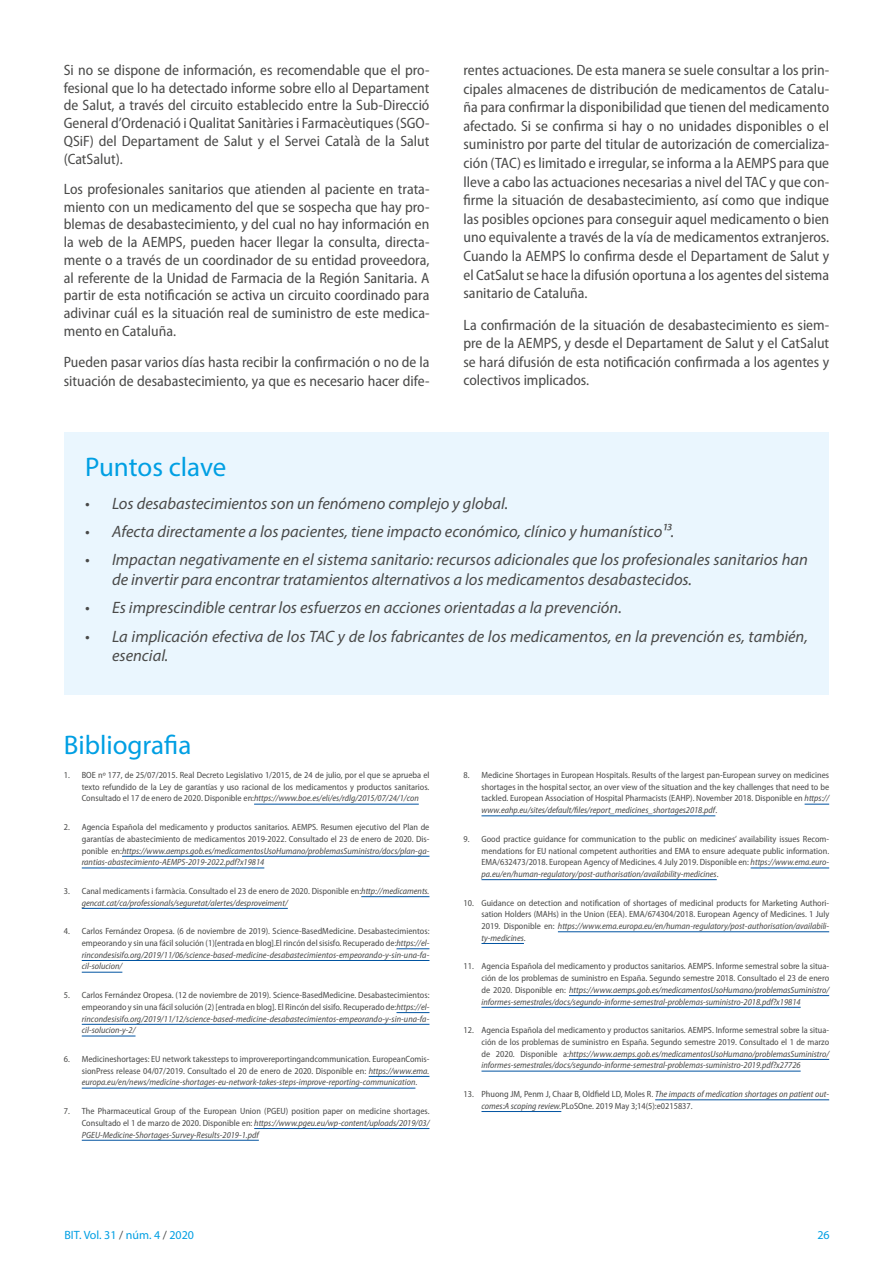
<style>
.page{position:relative;width:893px;height:1263px;background:#fff}
.page>*{position:absolute;margin:0;border:0;box-sizing:border-box;transform-origin:0 0}
.t1{font:27px "Myriad Pro";color:#009fe3}
.t2{font:italic 16.5px/19.8px "Myriad Pro";color:#4a4a49}
.t3{font:semi-condensed 15px/18.6px "Myriad Pro";color:#4a4a49;text-align:justify}
.t4{font:12px "Myriad Pro";color:#009fe3}
.bibliografia{font:semi-condensed 9px/11.7px "Myriad Pro";color:#4a4a49;text-align:justify}
.bibliografia-2{font:italic semi-condensed 9px/11.7px "Myriad Pro";color:#4a4a49}
.s1{font-style:italic}
.s2{font-style:normal}
.s3{color:#4a4a49}
</style>
<div class="page">
<div style="left:64px;top:432px;width:765px;height:263px;background:#eaf6fe"></div>
<hr style="left:254px;top:804px;width:165px;height:1px;background:#0053a1">
<hr style="left:122px;top:856px;width:307px;height:1px;background:#0053a1">
<hr style="left:82px;top:868px;width:182px;height:1px;background:#0053a1">
<hr style="left:361px;top:896px;width:68px;height:1px;background:#0053a1">
<hr style="left:82px;top:908px;width:206px;height:1px;background:#0053a1">
<hr style="left:396px;top:948px;width:33px;height:1px;background:#0053a1">
<hr style="left:82px;top:960px;width:347px;height:1px;background:#0053a1">
<hr style="left:82px;top:972px;width:40px;height:1px;background:#0053a1">
<hr style="left:396px;top:1012px;width:33px;height:1px;background:#0053a1">
<hr style="left:82px;top:1024px;width:347px;height:1px;background:#0053a1">
<hr style="left:82px;top:1036px;width:54px;height:1px;background:#0053a1">
<hr style="left:369px;top:1076px;width:60px;height:1px;background:#0053a1">
<hr style="left:82px;top:1088px;width:333px;height:1px;background:#0053a1">
<hr style="left:254px;top:1128px;width:175px;height:1px;background:#0053a1">
<hr style="left:82px;top:1140px;width:177px;height:1px;background:#0053a1">
<svg style="left:805px;top:804px;width:24px;height:1px"></svg>
<hr style="left:481px;top:815px;width:234px;height:1px;background:#0053a1">
<hr style="left:751px;top:868px;width:78px;height:1px;background:#0053a1">
<hr style="left:481px;top:879px;width:236px;height:1px;background:#0053a1">
<hr style="left:558px;top:931px;width:271px;height:1px;background:#0053a1">
<hr style="left:481px;top:943px;width:43px;height:1px;background:#0053a1">
<hr style="left:569px;top:995px;width:260px;height:1px;background:#0053a1">
<hr style="left:481px;top:1007px;width:320px;height:1px;background:#0053a1">
<hr style="left:569px;top:1059px;width:260px;height:1px;background:#0053a1">
<hr style="left:481px;top:1071px;width:320px;height:1px;background:#0053a1">
<hr style="left:655px;top:1099px;width:174px;height:1px;background:#0053a1">
<hr style="left:481px;top:1111px;width:80px;height:1px;background:#0053a1">
<p class="t3" style="left:64px;top:61px;width:367px;line-height:17.7px">Si no se dispone de información, es recomendable que el pro&shy;fesional que lo ha detectado informe sobre ello al Departament de Salut, a través del circuito establecido entre la Sub-Direcció General d’Ordenació i Qualitat Sanitàries i Farmacèutiques (SGO-QSiF) del Departament de Salut y el Servei Català de la Salut (CatSalut).</p>
<p class="t3" style="left:64px;top:180px;width:367px;line-height:17.7px">Los profesionales sanitarios que atienden al paciente en trata&shy;miento con un medicamento del que se sospecha que hay pro&shy;blemas de desabastecimiento, y del cual no hay información en la web de la AEMPS, pueden hacer llegar la consulta, directa&shy;mente o a través de un coordinador de su entidad proveedora, al referente de la Unidad de Farmacia de la Región Sanitaria. A partir de esta notificación se activa un circuito coordinado para adivinar cuál es la situación real de suministro de este medica&shy;mento en Cataluña.</p>
<p class="t3" style="left:64px;top:353px;width:367px">Pueden pasar varios días hasta recibir la confirmación o no de la situación de desabastecimiento, ya que es necesario hacer dife-</p>
<p class="t3" style="left:463px;top:61px;width:367px">rentes actuaciones. De esta manera se suele consultar a los prin&shy;cipales almacenes de distribución de medicamentos de Catalu&shy;ña para confirmar la disponibilidad que tienen del medicamento afectado. Si se confirma si hay o no unidades disponibles o el suministro por parte del titular de autorización de comercializa&shy;ción (TAC) es limitado e irregular, se informa a la AEMPS para que lleve a cabo las actuaciones necesarias a nivel del TAC y que con&shy;firme la situación de desabastecimiento, así como que indique las posibles opciones para conseguir aquel medicamento o bien uno equivalente a través de la vía de medicamentos extranjeros.<br>Cuando la AEMPS lo confirma desde el Departament de Salut y el CatSalut se hace la difusión oportuna a los agentes del sistema sanitario de Cataluña.</p>
<p class="t3" style="left:463px;top:316px;width:367px">La confirmación de la situación de desabastecimiento es siem&shy;pre de la AEMPS, y desde el Departament de Salut y el CatSalut se hará difusión de esta notificación confirmada a los agentes y colectivos implicados.</p>
<h2 class="t1" style="left:85px;top:450px;width:143px">Puntos clave</h2>
<p class="t2" style="left:85px;top:493px;width:425px">• Los desabastecimientos son un fenómeno complejo y global.</p>
<p class="t2" style="left:85px;top:521px;width:591px">• Afecta directamente a los pacientes, tiene impacto económico, clínico y humanístico13.</p>
<p class="t2" style="left:112px;top:549px;width:697px;text-indent:-27px">• Impactan negativamente en el sistema sanitario: recursos adicionales que los profesionales sanitarios han de invertir para encontrar tratamientos alternativos a los medicamentos desabastecidos.</p>
<p class="t2" style="left:85px;top:598px;width:538px">• Es imprescindible centrar los esfuerzos en acciones orientadas a la prevención.</p>
<p class="t2" style="left:112px;top:626px;width:697px;text-indent:-27px">• La implicación efectiva de los TAC y de los fabricantes de los medicamentos, en la prevención es, también, esencial.</p>
<h2 class="t1" style="left:64px;top:728px;width:129px">Bibliografia</h2>
<p class="bibliografia" style="left:82px;top:769px;width:349px;text-indent:-18px">1. BOE nº 177, de 25/07/2015. Real Decreto Legislativo 1/2015, de 24 de julio, por el que se aprueba el texto refundido de la Ley de garantías y uso racional de los medicamentos y productos sanitarios.<br>Consultado el 17 de enero de 2020. Disponible en:<span class="s1">https://www.boe.es/eli/es/rdlg/2015/07/24/1/con</span></p>
<p class="bibliografia" style="left:82px;top:821px;width:349px;text-indent:-18px">2. Agencia Española del medicamento y productos sanitarios. AEMPS. Resumen ejecutivo del Plan de garantías de abastecimiento de medicamentos 2019-2022. Consultado el 23 de enero de 2020. Dis&shy;ponible en:<span class="s1">https://www.aemps.gob.es/medicamentosUsoHumano/problemasSuministro/docs/plan-ga&shy;rantias-abastecimiento-AEMPS-2019-2022.pdf?x19814</span></p>
<p class="bibliografia-2" style="left:82px;top:885px;width:349px;text-indent:-18px"><span class="s2">3. Canal medicaments i farmàcia. Consultado el 23 de enero de 2020. Disponible en:</span>http://medicaments. gencat.cat/ca/professionals/seguretat/alertes/desproveiment/</p>
<p class="bibliografia" style="left:82px;top:926px;width:349px;text-indent:-18px">4. Carlos Fernández Oropesa. (6 de noviembre de 2019). Science-BasedMedicine. Desabastecimientos: empeorando y sin una fácil solución (1)[entrada en blog].El rincón del sisisfo. Recuperado de:<span class="s1">https://el&shy;rincondesisifo.org/2019/11/06/science-based-medicine-desabastecimientos-empeorando-y-sin-una-fa&shy;cil-solucion/</span></p>
<p class="bibliografia" style="left:82px;top:989px;width:349px;text-indent:-18px">5. Carlos Fernández Oropesa. (12 de noviembre de 2019). Science-BasedMedicine. Desabastecimientos: empeorando y sin una fácil solución (2) [entrada en blog]. El Rincón del sisifo. Recuperado de:<span class="s1">https://el&shy;rincondesisifo.org/2019/11/12/science-based-medicine-desabastecimientos-empeorando-y-sin-una-fa&shy;cil-solucion-y-2/</span></p>
<p class="bibliografia" style="left:82px;top:1053px;width:349px;text-indent:-18px">6. Medicineshortages: EU network takessteps to improvereportingandcommunication. EuropeanComis&shy;sionPress release 04/07/2019. Consultado el 20 de enero de 2020. Disponible en: <span class="s1">https://www.ema. europa.eu/en/news/medicine-shortages-eu-network-takes-steps-improve-reporting-communication</span>.</p>
<p class="bibliografia" style="left:82px;top:1105px;width:349px;text-indent:-18px">7. The Pharmaceutical Group of the European Union (PGEU) position paper on medicine shortages.<br>Consultado el 1 de marzo de 2020. Disponible en: <span class="s1">https://www.pgeu.eu/wp-content/uploads/2019/03/ PGEU-Medicine-Shortages-Survey-Results-2019-1.pdf</span></p>
<p class="bibliografia" style="left:481px;top:769px;width:349px;text-indent:-18px">8. Medicine Shortages in European Hospitals. Results of the largest pan-European survey on medicines shortages in the hospital sector, an over view of the situation and the key challenges that need to be tackled. European Association of Hospital Pharmacists (EAHP). November 2018. Disponible en <span class="s1">https:// www.eahp.eu/sites/default/files/report_medicines_shortages2018.pdf</span>.</p>
<p class="bibliografia" style="left:481px;top:833px;width:349px;text-indent:-18px">9. Good practice guidance for communication to the public on medicines’ availability issues Recom&shy;mendations for EU national competent authorities and EMA to ensure adequate public information.<br>EMA/632473/2018. European Agency of Medicines. 4 July 2019. Disponible en: <span class="s1">https://www.ema.euro&shy;pa.eu/en/human-regulatory/post-authorisation/availability-medicines</span>.</p>
<p class="bibliografia" style="left:481px;top:897px;width:349px;text-indent:-18px">10. Guidance on detection and notification of shortages of medicinal products for Marketing Authori&shy;sation Holders (MAHs) in the Union (EEA). EMA/674304/2018. European Agency of Medicines. 1 July 2019. Disponible en: <span class="s1">https://www.ema.europa.eu/en/human-regulatory/post-authorisation/availabili&shy;ty-medicines</span>.</p>
<p class="bibliografia" style="left:481px;top:961px;width:349px;text-indent:-18px">11. Agencia Española del medicamento y productos sanitarios. AEMPS. Informe semestral sobre la situa&shy;ción de los problemas de suministro en España. Segundo semestre 2018. Consultado el 23 de enero de 2020. Disponible en: <span class="s1">https://www.aemps.gob.es/medicamentosUsoHumano/problemasSuministro/ informes-semestrales/docs/segundo-informe-semestral-problemas-suministro-2018.pdf?x19814</span></p>
<p class="bibliografia" style="left:481px;top:1025px;width:349px;text-indent:-18px">12. Agencia Española del medicamento y productos sanitarios. AEMPS. Informe semestral sobre la situa&shy;ción de los problemas de suministro en España. Segundo semestre 2019. Consultado el 1 de marzo de 2020. Disponible a:<span class="s1">https://www.aemps.gob.es/medicamentosUsoHumano/problemasSuministro/ informes-semestrales/docs/segundo-informe-semestral-problemas-suministro-2019.pdf?x27726</span></p>
<p class="bibliografia" style="left:481px;top:1088px;width:349px;text-indent:-18px">13. Phuong JM, Penm J, Chaar B, Oldfield LD, Moles R. <span class="s1">The impacts of medication shortages on patient out&shy;comes:A scoping review.</span>PLoSOne. 2019 May 3;14(5):e0215837.</p>
<h3 class="t4" style="left:64px;top:1227px;width:131px">BIT. Vol. 31 <span class="s3">/</span> núm. 4 <span class="s3">/</span> 2020</h3>
<h3 class="t4" style="left:817px;top:1227px;width:14px">26</h3>
</div>
